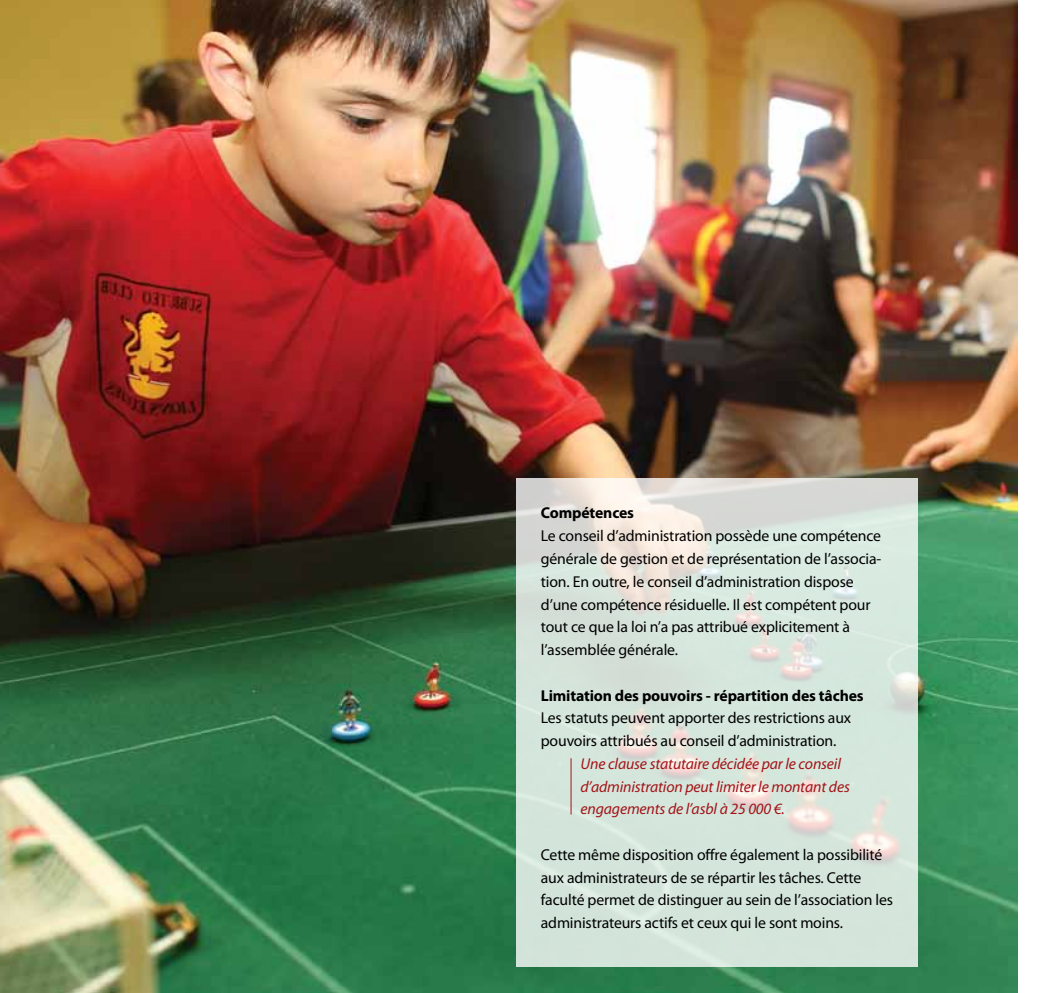
<style>
.page{position:relative;width:1042px;height:993px;background:#fff}
.page>*{position:absolute;margin:0;border:0;box-sizing:border-box;transform-origin:0 0}
.t1{font:15.75px/22.8px "Myriad Pro";letter-spacing:-.01em;color:#000}
.t2{font:italic 15.75px/22.8px "Myriad Pro";letter-spacing:-.01em;color:#a31418}
.t3{font:700 15.75px "Myriad Pro";letter-spacing:-.01em;color:#000}
</style>
<div class="page">
<img style="left:0;top:0;width:1017px;height:992px">
<svg style="left:516px;top:478px;width:402px;height:488px;background:#d8e5db"></svg>
<hr style="left:570px;top:758px;width:1px;height:56px;background:#a31418">
<p class="t3" style="left:541px;top:502px;width:95px">Compétences</p>
<p class="t1" style="left:541px;top:524px;width:342px">Le conseil d’administration possède une compétence générale de gestion et de représentation de l’associa&shy;tion. En outre, le conseil d’administration dispose d’une compétence résiduelle. Il est compétent pour tout ce que la loi n’a pas attribué explicitement à l’assemblée générale.</p>
<p class="t3" style="left:541px;top:684px;width:324px">Limitation des pouvoirs - répartition des tâches</p>
<p class="t1" style="left:541px;top:706px;width:312px">Les statuts peuvent apporter des restrictions aux pouvoirs attribués au conseil d’administration.</p>
<p class="t2" style="left:580px;top:751px;width:271px">Une clause statutaire décidée par le conseil d’administration peut limiter le montant des engagements de l’asbl à 25 000 €.</p>
<p class="t1" style="left:541px;top:842px;width:354px">Cette même disposition offre également la possibilité aux administrateurs de se répartir les tâches. Cette faculté permet de distinguer au sein de l’association les administrateurs actifs et ceux qui le sont moins.</p>
</div>
